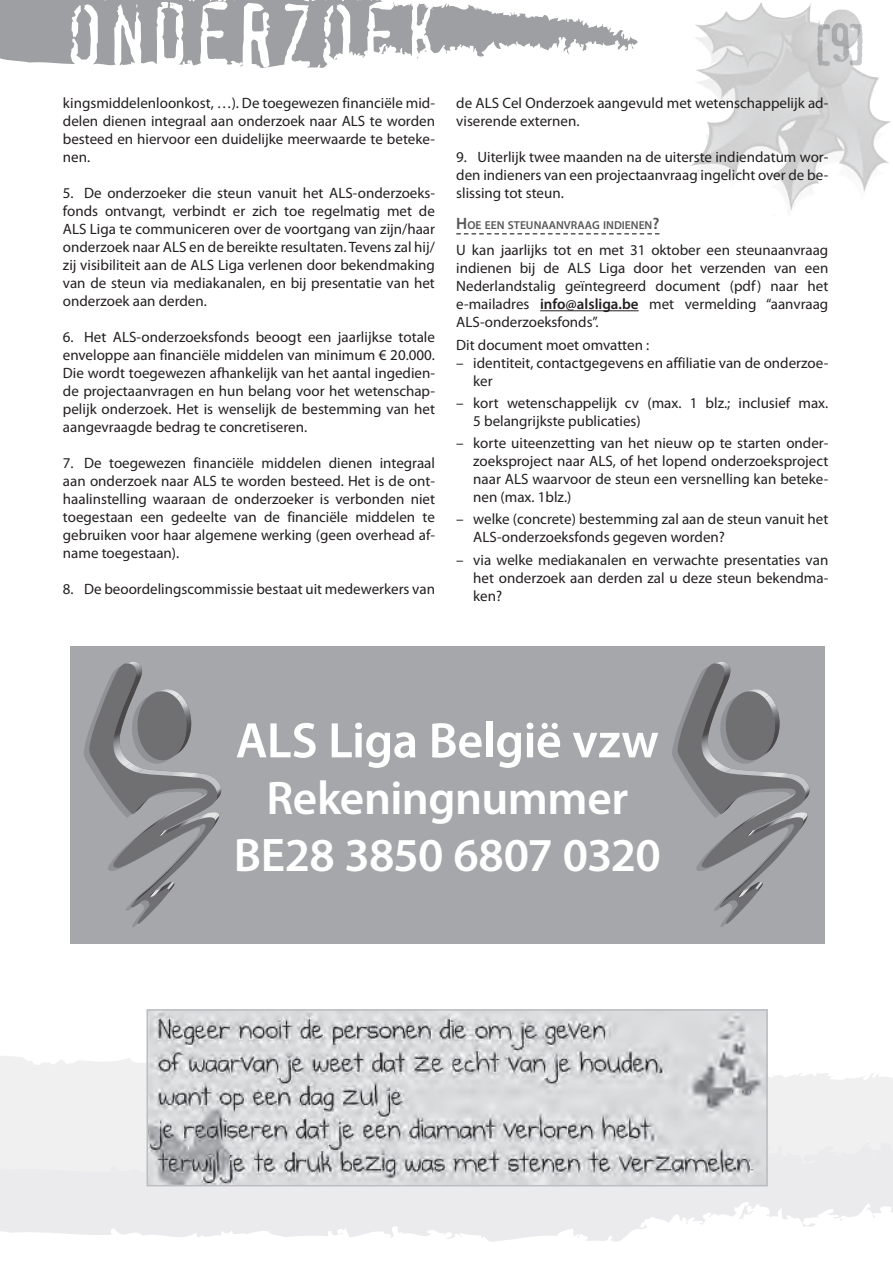
<style>
.page{position:relative;width:893px;height:1263px;background:#fff}
.page>*{position:absolute;margin:0;border:0;box-sizing:border-box;transform-origin:0 0}
.t1{font:600 50.4px "Myriad Pro";letter-spacing:-.01em;color:#fff}
.t2{font:600 47.4px "Myriad Pro";letter-spacing:-.01em;color:#fff}
.t3{font:15px/18px "Myriad Pro";color:#231f20;text-align:justify}
.t4{font:600 11.55px "Myriad Pro";color:#57585a}
.s1{font-size:16.5px}
.s2{font-weight:600}
</style>
<div class="page">
<svg style="left:226px;top:1183px;width:667px;height:59px;fill:#ebebed"></svg>
<svg style="left:839px;top:1218px;width:4px;height:4px"></svg>
<div style="left:768px;top:1073px;width:125px;height:110px;background:#f0f0f1"></div>
<svg style="left:839px;top:1155px;width:4px;height:3px"></svg>
<div style="left:0;top:1056px;width:226px;height:181px;background:#f0f0f1"></div>
<svg style="left:0;top:0;width:638px;height:64px;fill:#9d9fa2"></svg>
<img style="left:690px;top:2px;width:201px;height:209px">
<svg style="left:71px;top:1px;width:364px;height:67px"></svg>
<img style="left:149px;top:1012px;width:616px;height:171px">
<div style="left:146px;top:1009px;width:622px;height:177px;border:2px solid #bcbdc0"></div>
<div style="left:70px;top:647px;width:754px;height:297px;background:#a6a7ab"></div>
<svg style="left:672px;top:662px;width:137px;height:265px"></svg>
<svg style="left:84px;top:662px;width:137px;height:265px"></svg>
<svg style="left:456px;top:233px;width:203px;height:2px"></svg>
<hr style="left:540px;top:310px;width:99px;height:1px;background:#231f20">
<p class="t3" style="left:63px;top:94px;width:374px">kingsmiddelenloonkost, …). De toegewezen financiële mid&shy;delen dienen integraal aan onderzoek naar ALS te worden besteed en hiervoor een duidelijke meerwaarde te beteke&shy;nen.</p>
<p class="t3" style="left:63px;top:184px;width:374px">5. De onderzoeker die steun vanuit het ALS-onderzoeks&shy;fonds ontvangt, verbindt er zich toe regelmatig met de ALS Liga te communiceren over de voortgang van zijn/haar onderzoek naar ALS en de bereikte resultaten. Tevens zal hij/ zij visibiliteit aan de ALS Liga verlenen door bekendmaking van de steun via mediakanalen, en bij presentatie van het onderzoek aan derden.</p>
<p class="t3" style="left:63px;top:328px;width:374px">6. Het ALS-onderzoeksfonds beoogt een jaarlijkse totale enveloppe aan financiële middelen van minimum € 20.000.<br>Die wordt toegewezen afhankelijk van het aantal ingedien&shy;de projectaanvragen en hun belang voor het wetenschap&shy;pelijk onderzoek. Het is wenselijk de bestemming van het aangevraagde bedrag te concretiseren.</p>
<p class="t3" style="left:63px;top:454px;width:374px">7. De toegewezen financiële middelen dienen integraal aan onderzoek naar ALS te worden besteed. Het is de ont&shy;haalinstelling waaraan de onderzoeker is verbonden niet toegestaan een gedeelte van de financiële middelen te gebruiken voor haar algemene werking (geen overhead af&shy;name toegestaan).</p>
<p class="t3" style="left:63px;top:580px;width:374px">8. De beoordelingscommissie bestaat uit medewerkers van</p>
<p class="t3" style="left:456px;top:94px;width:374px">de ALS Cel Onderzoek aangevuld met wetenschappelijk ad&shy;viserende externen.</p>
<p class="t3" style="left:456px;top:148px;width:374px">9. Uiterlijk twee maanden na de uiterste indiendatum wor&shy;den indieners van een projectaanvraag ingelicht over de be&shy;slissing tot steun.</p>
<p class="t4" style="left:456px;top:218px;width:205px"><span class="s1">H</span>OE EEN STEUNAANVRAAG INDIENEN<span class="s1">?</span></p>
<p class="t3" style="left:456px;top:241px;width:374px">U kan jaarlijks tot en met 31 oktober een steunaanvraag indienen bij de ALS Liga door het verzenden van een Nederlandstalig geïntegreerd document (pdf) naar het e-mailadres <span class="s2">info@alsliga.be</span> met vermelding “aanvraag ALS-onderzoeksfonds”.</p>
<p class="t3" style="left:456px;top:335px;width:195px">Dit document moet omvatten :</p>
<p class="t3" style="left:473px;top:353px;width:357px;text-indent:-17px">– identiteit, contactgegevens en affiliatie van de onderzoe&shy;ker</p>
<p class="t3" style="left:473px;top:393px;width:357px;text-indent:-17px">– kort wetenschappelijk cv (max. 1 blz.; inclusief max.<br>5 belangrijkste publicaties)</p>
<p class="t3" style="left:473px;top:434px;width:357px;text-indent:-17px">– korte uiteenzetting van het nieuw op te starten onder&shy;zoeksproject naar ALS, of het lopend onderzoeksproject naar ALS waarvoor de steun een versnelling kan beteke&shy;nen (max. 1blz.)</p>
<p class="t3" style="left:473px;top:510px;width:357px;text-indent:-17px">– welke (concrete) bestemming zal aan de steun vanuit het<br>ALS-onderzoeksfonds gegeven worden?</p>
<p class="t3" style="left:473px;top:550px;width:357px;text-indent:-17px">– via welke mediakanalen en verwachte presentaties van het onderzoek aan derden zal u deze steun bekendma&shy;ken?</p>
<p class="t1" style="left:236px;top:708px;width:425px">ALS Liga België vzw</p>
<p class="t2" style="left:266px;top:768px;width:363px">Rekeningnummer</p>
<p class="t2" style="left:234px;top:825px;width:428px">BE28 3850 6807 0320</p>
</div>
